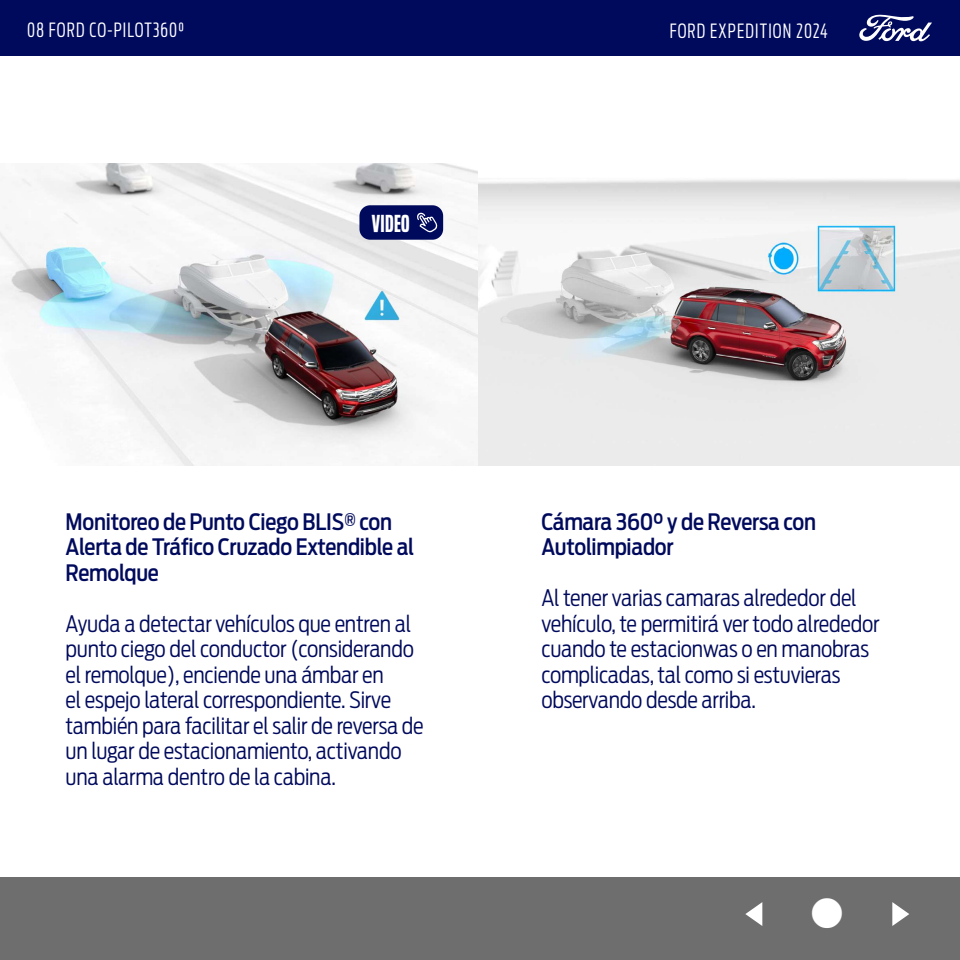
<style>
.page{position:relative;width:960px;height:960px;background:#fff}
.page>*{position:absolute;margin:0;border:0;box-sizing:border-box;transform-origin:0 0}
.t1{font:38.25px "Webdings";color:#fff;scale:1.42 1}
.t2{font:700 23.17px "Ford Antenna Comp";letter-spacing:.02em;color:#fff}
.t3{font:300 22.5px/25.5px "Ford Antenna Cond";letter-spacing:-.01em;color:#000a5c}
.t4{font:500 22.5px/25.5px "Ford Antenna Cond";letter-spacing:-.01em;color:#000a5c}
.t5{font:300 19.5px "Ford Antenna Extra Cond";letter-spacing:.06em;color:#fff}
</style>
<div class="page">
<img style="left:0;top:164px;width:960px;height:302px">
<div style="left:0;top:878px;width:960px;height:82px;background:#6e6e6e"></div>
<div style="left:0;top:0;width:960px;height:56px;background:#000a5c"></div>
<svg style="left:859px;top:14px;width:73px;height:28px"></svg>
<div style="left:359px;top:205px;width:84px;height:35px;background:#000a5c;border-radius:11px"></div>
<svg style="left:417px;top:212px;width:20px;height:20px"></svg>
<p class="t5" style="left:27px;top:14px;width:158px">08 FORD CO-PILOT3600</p>
<p class="t2" style="left:372px;top:204px;width:39px">VIDEO</p>
<p class="t4" style="left:66px;top:506px;width:350px">Monitoreo de Punto Ciego BLIS® con<br>Alerta de Tráfico Cruzado Extendible al<br>Remolque</p>
<p class="t3" style="left:66px;top:608px;width:360px">Ayuda a detectar vehículos que entren al punto ciego del conductor (considerando el remolque), enciende una ámbar en<br>el espejo lateral correspondiente. Sirve también para facilitar el salir de reversa de un lugar de estacionamiento, activando una alarma dentro de la cabina.</p>
<p class="t5" style="left:670px;top:15px;width:160px">FORD EXPEDITION 2024</p>
<p class="t4" style="left:541px;top:506px;width:276px">Cámara 360° y de Reversa con<br>Autolimpiador</p>
<p class="t3" style="left:541px;top:582px;width:340px">Al tener varias camaras alrededor del vehículo, te permitirá ver todo alrededor cuando te estacionwas o en manobras complicadas, tal como si estuvieras observando desde arriba.</p>
<h1 class="t1" style="left:732px;top:895px;width:138px">✓■ ✔</h1>
</div>
